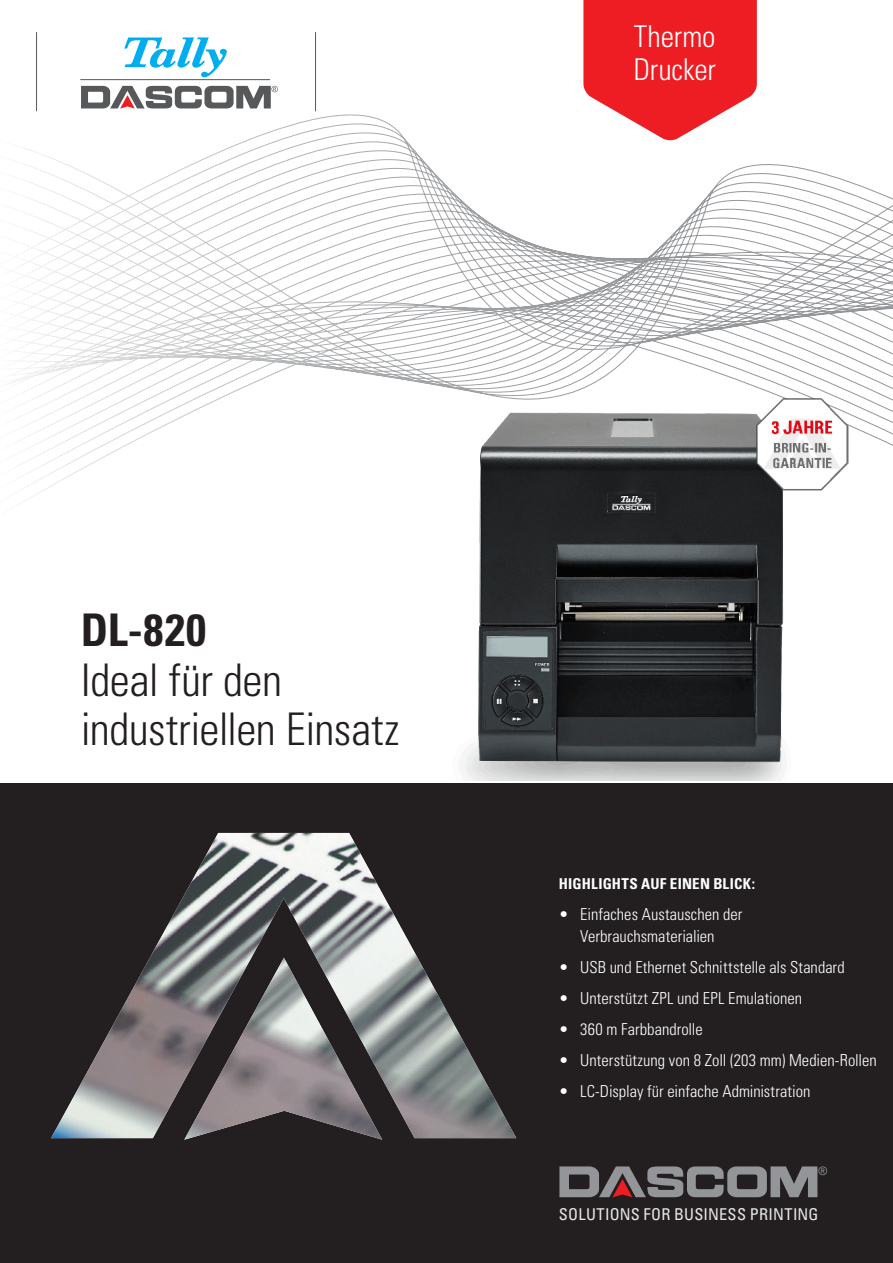
<style>
.page{position:relative;width:893px;height:1263px;background:#fff}
.page>*{position:absolute;margin:0;border:0;box-sizing:border-box;transform-origin:0 0}
.t1{font:300 condensed 45px/49.5px "Univers LT Std";letter-spacing:-.01em;color:#231f20}
.t2{font:700 condensed 45px "Univers LT Std";color:#231f20}
.t3{font:300 condensed 30px/33px "Univers LT Std";letter-spacing:-.005em;color:#fff}
.t4{font:300 condensed 16.5px/22.5px "Univers LT Std";color:#fff;text-align:center}
.t5{font:condensed 16.35px "Univers LT Std";letter-spacing:.015em;color:#e6e7e9}
.t6{font:700 condensed 15px "Univers LT Std";letter-spacing:.01em;color:#fff}
.s1{font-family:"Univers"}
</style>
<div class="page">
<div style="left:0;top:783px;width:893px;height:480px;background:#231f20"></div>
<img style="left:51px;top:833px;width:465px;height:305px">
<svg style="left:17px;top:77px;width:876px;height:425px"></svg>
<svg style="left:559px;top:1166px;width:268px;height:31px"></svg>
<hr style="left:36px;top:32px;width:1px;height:79px;background:#57585a">
<hr style="left:315px;top:32px;width:1px;height:79px;background:#57585a">
<svg style="left:124px;top:37px;width:103px;height:40px"></svg>
<hr style="left:80px;top:79px;width:190px;height:1px;background:#57585a">
<svg style="left:81px;top:86px;width:197px;height:23px"></svg>
<svg style="left:583px;top:0;width:174px;height:141px"></svg>
<img style="left:388px;top:384px;width:505px;height:397px">
<img style="left:756px;top:398px;width:93px;height:92px">
<h2 class="t3" style="left:633px;top:19px;width:84px">Thermo<br>Drucker</h2>
<h1 class="t2" style="left:81px;top:602px;width:127px">DL-820</h1>
<h1 class="t1" style="left:81px;top:655px;width:320px">Ideal für den industriellen Einsatz</h1>
<p class="t6" style="left:559px;top:874px;width:198px">HIGHLIGHTS AUF EINEN BLICK:</p>
<p class="t4" style="left:559px;top:903px;width:185px"><span class="s1">•</span> Einfaches Austauschen der<br>Verbrauchsmaterialien</p>
<p class="t4" style="left:559px;top:956px;width:287px"><span class="s1">•</span> USB und Ethernet Schnittstelle als Standard</p>
<p class="t4" style="left:559px;top:987px;width:245px"><span class="s1">•</span> Unterstützt ZPL und EPL Emulationen</p>
<p class="t4" style="left:559px;top:1018px;width:145px"><span class="s1">•</span> 360 m Farbbandrolle</p>
<p class="t4" style="left:559px;top:1049px;width:319px"><span class="s1">•</span> Unterstützung von 8 Zoll (203 mm) Medien-Rollen</p>
<p class="t4" style="left:559px;top:1080px;width:253px"><span class="s1">•</span> LC-Display für einfache Administration</p>
<p class="t5" style="left:559px;top:1204px;width:261px">SOLUTIONS FOR BUSINESS PRINTING</p>
</div>
